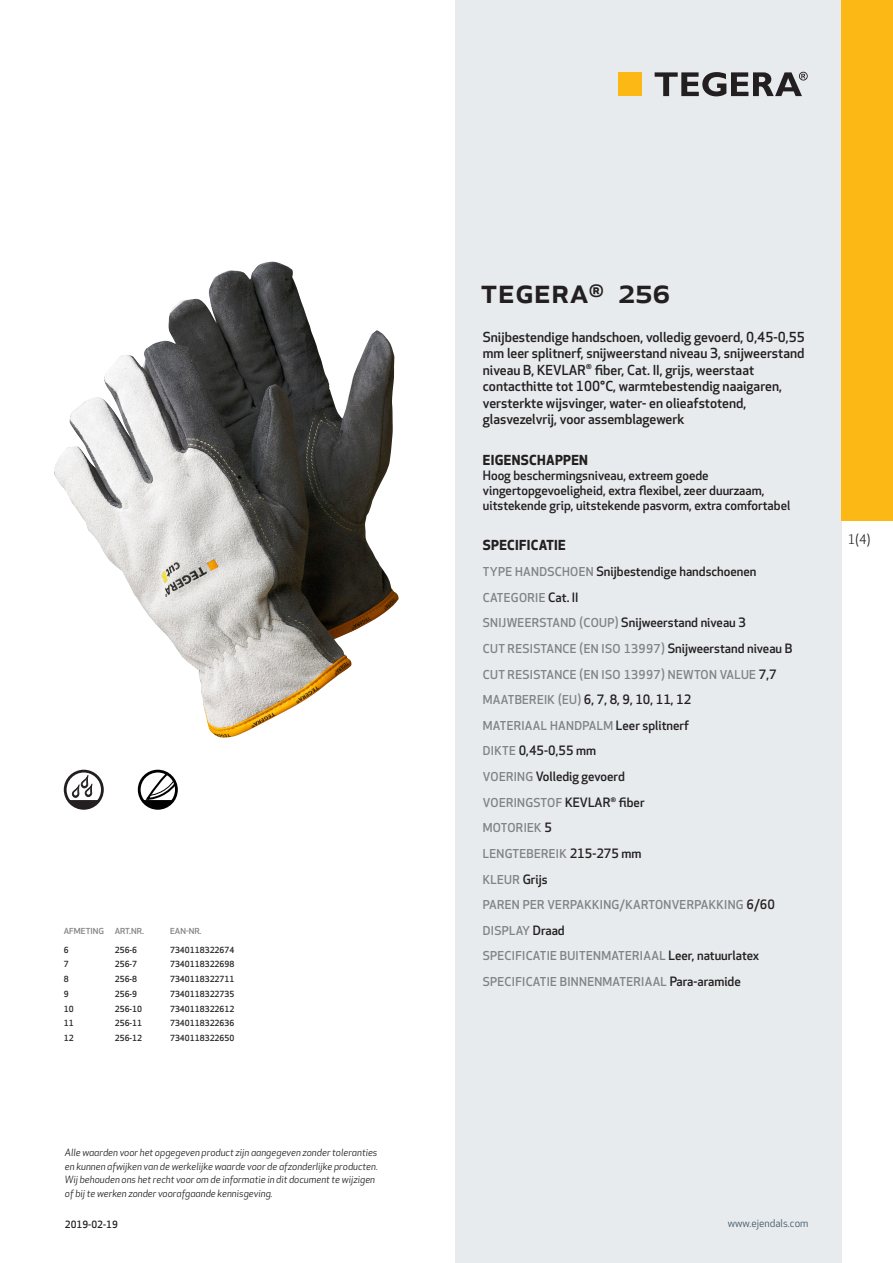
<style>
.page{position:relative;width:893px;height:1263px;background:#fff}
.page>*{position:absolute;margin:0;border:0;box-sizing:border-box;transform-origin:0 0}
.prodname{font:500 34.5px "Apex New";color:#231f20}
.Funktion_body{font:500 13.5px/16.5px "Apex New";color:#231f20}
.Funktion_body-2{font:700 13.5px "Apex New";letter-spacing:.025em;color:#231f20}
.t1{font:12.75px "Apex New";color:#231f20}
.Funktion_body-3{font:500 12.6px/15px "Apex New";color:#231f20}
.Funktion_body-4{font:500 12px "Apex New";letter-spacing:.025em;color:#808285}
.t2{font:10.5px "Apex New";color:#405968}
.t3{font:italic 9.75px/13.5px "Apex New";color:#231f20}
.Sidfot_datum{font:500 9.75px "Apex New";color:#231f20}
.ArticleTable_body{font:500 8.25px "Apex New";color:#231f20}
.ArticeTable_header{font:500 8.1px "Apex New";color:#808285;scale:1.06 1}
.s1{font-size:12px;color:#808285}
.s2{font-size:12.6px;color:#231f20}
</style>
<div class="page">
<div style="left:455px;top:0;width:387px;height:1263px;background:#e8ebee"></div>
<div style="left:842px;top:0;width:51px;height:520px;background:#fcb814"></div>
<img style="left:54px;top:262px;width:299px;height:476px">
<div style="left:618px;top:72px;width:24px;height:24px;background:#fcb814"></div>
<svg style="left:655px;top:72px;width:153px;height:24px"></svg>
<svg style="left:64px;top:770px;width:40px;height:40px"></svg>
<svg style="left:138px;top:770px;width:40px;height:40px"></svg>
<p class="ArticeTable_header" style="left:64px;top:925px;width:39px">AFMETING</p>
<p class="ArticeTable_header" style="left:115px;top:925px;width:29px">ART.NR.</p>
<p class="ArticeTable_header" style="left:170px;top:925px;width:31px">EAN-NR.</p>
<p class="ArticleTable_body" style="left:64px;top:944px;width:6px">6</p>
<p class="ArticleTable_body" style="left:115px;top:944px;width:24px">256-6</p>
<p class="ArticleTable_body" style="left:170px;top:944px;width:66px">7340118322674</p>
<p class="ArticleTable_body" style="left:64px;top:959px;width:6px">7</p>
<p class="ArticleTable_body" style="left:115px;top:959px;width:24px">256-7</p>
<p class="ArticleTable_body" style="left:170px;top:959px;width:66px">7340118322698</p>
<p class="ArticleTable_body" style="left:64px;top:973px;width:6px">8</p>
<p class="ArticleTable_body" style="left:115px;top:973px;width:24px">256-8</p>
<p class="ArticleTable_body" style="left:170px;top:973px;width:66px">7340118322711</p>
<p class="ArticleTable_body" style="left:64px;top:988px;width:6px">9</p>
<p class="ArticleTable_body" style="left:115px;top:988px;width:24px">256-9</p>
<p class="ArticleTable_body" style="left:170px;top:988px;width:66px">7340118322735</p>
<p class="ArticleTable_body" style="left:64px;top:1003px;width:11px">10</p>
<p class="ArticleTable_body" style="left:115px;top:1003px;width:29px">256-10</p>
<p class="ArticleTable_body" style="left:170px;top:1003px;width:66px">7340118322612</p>
<p class="ArticleTable_body" style="left:64px;top:1018px;width:11px">11</p>
<p class="ArticleTable_body" style="left:115px;top:1018px;width:29px">256-11</p>
<p class="ArticleTable_body" style="left:170px;top:1018px;width:66px">7340118322636</p>
<p class="ArticleTable_body" style="left:64px;top:1032px;width:11px">12</p>
<p class="ArticleTable_body" style="left:115px;top:1032px;width:29px">256-12</p>
<p class="ArticleTable_body" style="left:170px;top:1032px;width:66px">7340118322650</p>
<p class="t3" style="left:65px;top:1146px;width:315px">Alle waarden voor het opgegeven product zijn aangegeven zonder toleranties en kunnen afwijken van de werkelijke waarde voor de afzonderlijke producten.<br>Wij behouden ons het recht voor om de informatie in dit document te wijzigen of bij te werken zonder voorafgaande kennisgeving.</p>
<p class="Sidfot_datum" style="left:65px;top:1218px;width:54px">2019-02-19</p>
<p class="prodname" style="left:480px;top:267px;width:192px">TEGERA<sup>®</sup> 256</p>
<p class="Funktion_body" style="left:483px;top:328px;width:324px">Snijbestendige handschoen, volledig gevoerd, 0,45-0,55 mm leer splitnerf, snijweerstand niveau 3, snijweerstand niveau B, KEVLAR<sup>®</sup> fiber, Cat. II, grijs, weerstaat contacthitte tot 100°C, warmtebestendig naaigaren, versterkte wijsvinger, water- en olieafstotend, glasvezelvrij, voor assemblagewerk</p>
<p class="Funktion_body-2" style="left:483px;top:450px;width:107px">EIGENSCHAPPEN</p>
<p class="Funktion_body-3" style="left:483px;top:467px;width:309px">Hoog beschermingsniveau, extreem goede vingertopgevoeligheid, extra flexibel, zeer duurzaam, uitstekende grip, uitstekende pasvorm, extra comfortabel</p>
<p class="Funktion_body-2" style="left:483px;top:536px;width:84px">SPECIFICATIE</p>
<p class="Funktion_body-3" style="left:483px;top:564px;width:275px"><span class="s1">TYPE HANDSCHOEN</span> Snijbestendige handschoenen</p>
<p class="Funktion_body-4" style="left:483px;top:589px;width:97px">CATEGORIE <span class="s2">Cat. II</span></p>
<p class="Funktion_body-3" style="left:483px;top:615px;width:265px"><span class="s1">SNIJWEERSTAND (COUP)</span> Snijweerstand niveau 3</p>
<p class="Funktion_body-4" style="left:483px;top:640px;width:311px">CUT RESISTANCE (EN ISO 13997) <span class="s2">Snijweerstand niveau B</span></p>
<p class="Funktion_body-4" style="left:483px;top:666px;width:295px">CUT RESISTANCE (EN ISO 13997) NEWTON VALUE <span class="s2">7,7</span></p>
<p class="Funktion_body-3" style="left:483px;top:692px;width:210px"><span class="s1">MAATBEREIK (EU)</span> 6, 7, 8, 9, 10, 11, 12</p>
<p class="Funktion_body-4" style="left:483px;top:717px;width:208px">MATERIAAL HANDPALM <span class="s2">Leer splitnerf</span></p>
<p class="Funktion_body-3" style="left:483px;top:743px;width:115px"><span class="s1">DIKTE</span> 0,45-0,55 mm</p>
<p class="Funktion_body-3" style="left:483px;top:769px;width:144px"><span class="s1">VOERING</span> Volledig gevoerd</p>
<p class="Funktion_body-4" style="left:483px;top:794px;width:163px">VOERINGSTOF <span class="s2">KEVLAR</span><sup>®</sup> <span class="s2">fiber</span></p>
<p class="Funktion_body-4" style="left:483px;top:820px;width:71px">MOTORIEK <span class="s2">5</span></p>
<p class="Funktion_body-4" style="left:483px;top:845px;width:160px">LENGTEBEREIK <span class="s2">215-275 mm</span></p>
<p class="Funktion_body-4" style="left:483px;top:871px;width:66px">KLEUR <span class="s2">Grijs</span></p>
<p class="Funktion_body-4" style="left:483px;top:897px;width:294px">PAREN PER VERPAKKING/KARTONVERPAKKING <span class="s2">6/60</span></p>
<p class="Funktion_body-4" style="left:483px;top:922px;width:83px">DISPLAY <span class="s2">Draad</span></p>
<p class="Funktion_body-4" style="left:483px;top:948px;width:278px">SPECIFICATIE BUITENMATERIAAL <span class="s2">Leer, natuurlatex</span></p>
<p class="Funktion_body-4" style="left:483px;top:974px;width:259px">SPECIFICATIE BINNENMATERIAAL <span class="s2">Para-aramide</span></p>
<p class="t1" style="left:848px;top:531px;width:24px">1(4)</p>
<p class="t2" style="left:728px;top:1217px;width:82px">www.ejendals.com</p>
</div>
